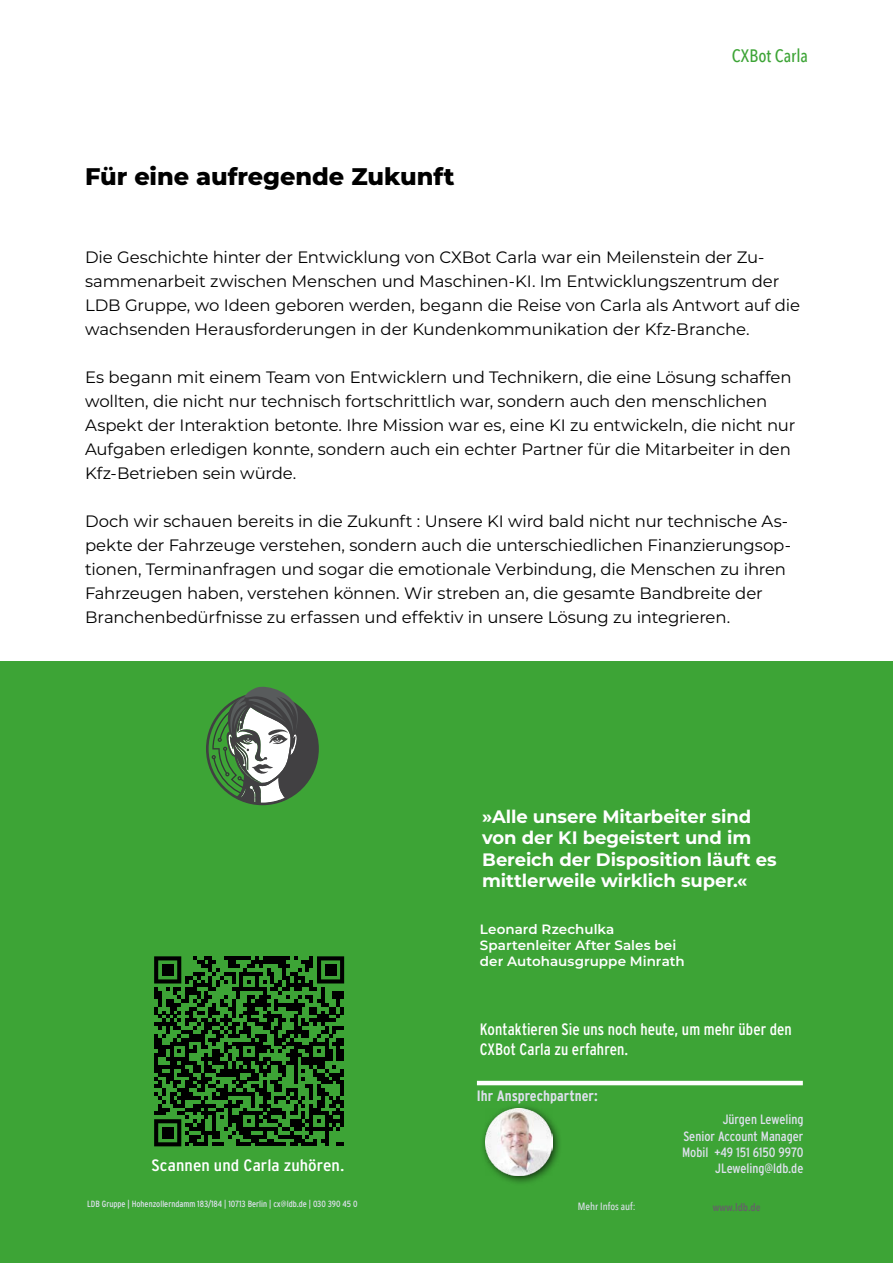
<style>
.page{position:relative;width:893px;height:1263px;background:#fff}
.page>*{position:absolute;margin:0;border:0;box-sizing:border-box;transform-origin:0 0}
.t1{font:800 24px "Montserrat";color:#000}
.t2{font:700 18px/21.6px "Montserrat";letter-spacing:-.005em;color:#fff}
.t3{font:500 18px "Avenir Next Condensed";letter-spacing:.005em;color:#3da436}
.t4{font:16.5px/24px "Montserrat";letter-spacing:-.01em;color:#000}
.t5{font:16.5px/19.8px "Interstate Condensed";letter-spacing:.005em;color:#fff}
.t6{font:16.5px "Interstate Condensed";letter-spacing:.005em;color:#fff;scale:1.14 1}
.t7{font:700 15px "Interstate Condensed";color:#dee0ed}
.t8{font:13.5px/16.2px "Interstate Condensed";color:#dee0ed;text-align:right}
.t9{font:600 13.5px/16.2px "Montserrat";letter-spacing:.005em;color:#fff}
.t10{font:500 10.5px "Avenir Next Condensed";color:#dee0ed}
.t11{font:600 10.5px "Avenir Next Condensed";color:#636466}
.t12{font:9px "Interstate Condensed";color:#dee0ed}
</style>
<div class="page">
<div style="left:0;top:661px;width:893px;height:602px;background:#3da436"></div>
<svg style="left:206px;top:687px;width:113px;height:118px"></svg>
<div style="left:480px;top:1103px;width:83px;height:83px;background:#000;opacity:.75"></div>
<img style="left:486px;top:1109px;width:66px;height:66px">
<hr style="left:477px;top:1081px;width:326px;height:4px;background:#fff">
<svg style="left:154px;top:956px;width:190px;height:190px"></svg>
<div style="left:162px;top:964px;width:12px;height:12px;background:#000"></div>
<div style="left:325px;top:964px;width:11px;height:12px;background:#000"></div>
<div style="left:162px;top:1127px;width:12px;height:11px;background:#000"></div>
<h1 class="t1" style="left:85px;top:159px;width:371px">Für eine aufregende Zukunft</h1>
<p class="t3" style="left:732px;top:45px;width:78px">CXBot Carla</p>
<p class="t4" style="left:85px;top:244px;width:716px">Die Geschichte hinter der Entwicklung von CXBot Carla war ein Meilenstein der Zu&shy;sammenarbeit zwischen Menschen und Maschinen-KI. Im Entwicklungszentrum der LDB Gruppe, wo Ideen geboren werden, begann die Reise von Carla als Antwort auf die wachsenden Herausforderungen in der Kundenkommunikation der Kfz-Branche.</p>
<p class="t4" style="left:85px;top:364px;width:712px">Es begann mit einem Team von Entwicklern und Technikern, die eine Lösung schaffen wollten, die nicht nur technisch fortschrittlich war, sondern auch den menschlichen Aspekt der Interaktion betonte. Ihre Mission war es, eine KI zu entwickeln, die nicht nur Aufgaben erledigen konnte, sondern auch ein echter Partner für die Mitarbeiter in den Kfz-Betrieben sein würde.</p>
<p class="t4" style="left:85px;top:508px;width:708px">Doch wir schauen bereits in die Zukunft : Unsere KI wird bald nicht nur technische As&shy;pekte der Fahrzeuge verstehen, sondern auch die unterschiedlichen Finanzierungsop&shy;tionen, Terminanfragen und sogar die emotionale Verbindung, die Menschen zu ihren Fahrzeugen haben, verstehen können. Wir streben an, die gesamte Bandbreite der Branchenbedürfnisse zu erfassen und effektiv in unsere Lösung zu integrieren.</p>
<p class="t2" style="left:482px;top:804px;width:296px">»Alle unsere Mitarbeiter sind von der KI begeistert und im<br>Bereich der Disposition läuft es mittlerweile wirklich super.«</p>
<p class="t9" style="left:480px;top:920px;width:206px">Leonard Rzechulka<br>Spartenleiter After Sales bei der Autohausgruppe Minrath</p>
<p class="t5" style="left:480px;top:1019px;width:313px">Kontaktieren Sie uns noch heute, um mehr über den<br>CXBot Carla zu erfahren.</p>
<p class="t6" style="left:152px;top:1156px;width:171px">Scannen und Carla zuhören.</p>
<p class="t12" style="left:87px;top:1199px;width:272px">LDB Gruppe | Hohenzollerndamm 183/184 | 10713 Berlin | cx@ldb.de | 030 390 45 0</p>
<p class="t7" style="left:477px;top:1087px;width:122px">Ihr Ansprechpartner:</p>
<p class="t8" style="left:682px;top:1111px;width:123px">Jürgen Leweling<br>Senior Account Manager<br>Mobil +49 151 6150 9970<br>JLeweling@ldb.de</p>
<p class="t10" style="left:578px;top:1200px;width:59px">Mehr Infos auf:</p>
<p class="t11" style="left:713px;top:1198px;width:49px">www.ldb.de</p>
</div>
